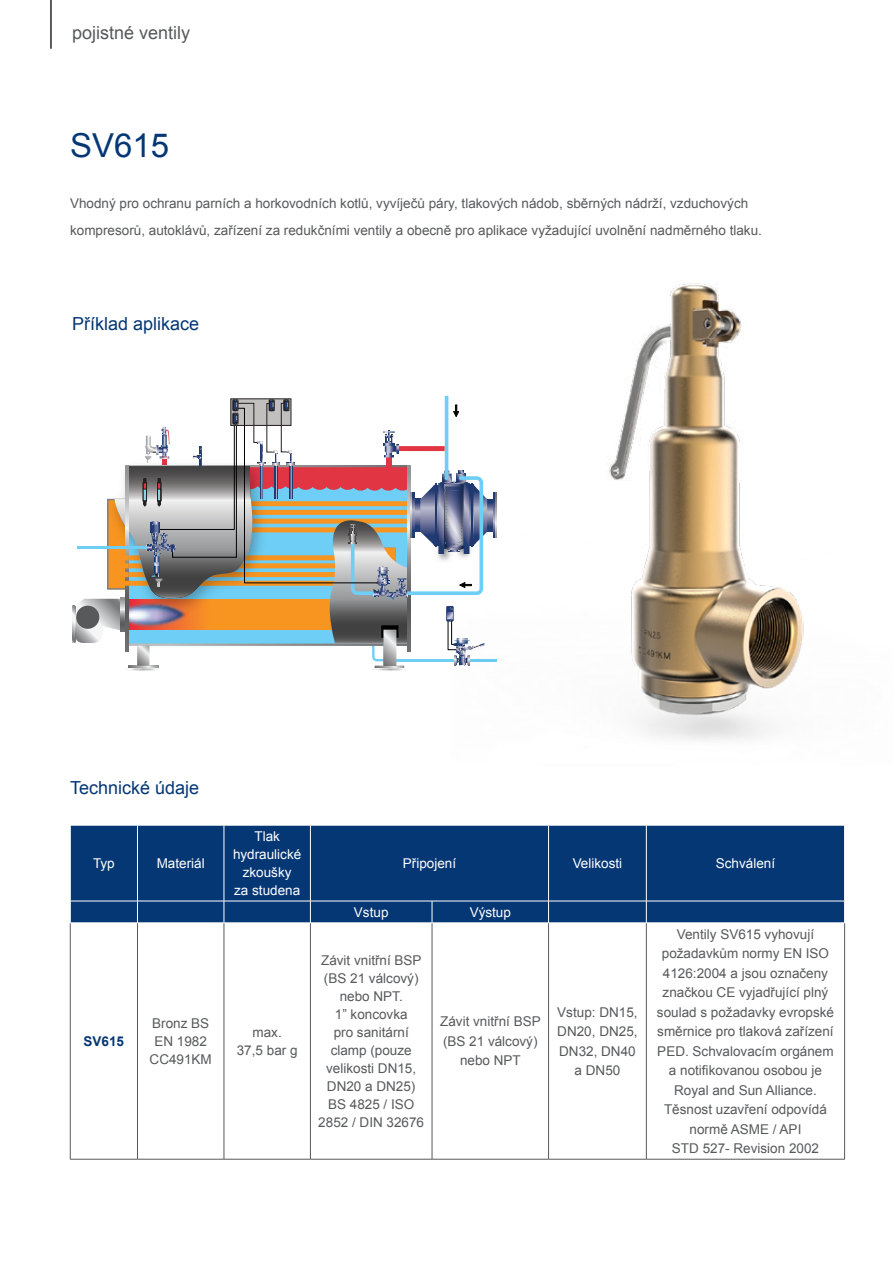
<style>
.page{position:relative;width:893px;height:1263px;background:#fff}
.page>*{position:absolute;margin:0;border:0;box-sizing:border-box;transform-origin:0 0}
.t1{font:33px "Arial";color:#053775}
.t2{font:18px "Arial";color:#053775}
.t3{font:18px "Arial";color:#58595b}
.t4{font:13.5px/19.5px "Arial";color:#58595b;text-align:center}
.t5{font:13.5px/18px "Arial";color:#fff;text-align:center}
.t6{font:700 13.5px "Arial";color:#053775}
</style>
<div class="page">
<hr style="left:50px;top:0;width:2px;height:49px;background:#58595b">
<svg style="left:72px;top:606px;width:3px;height:37px"></svg>
<img style="left:376px;top:668px;width:27px;height:3px">
<img style="left:129px;top:668px;width:27px;height:3px">
<svg style="left:75px;top:398px;width:359px;height:270px"></svg>
<hr style="left:77px;top:547px;width:70px;height:1px;background:#6ecef5">
<svg style="left:434px;top:395px;width:17px;height:267px"></svg>
<img style="left:451px;top:283px;width:353px;height:458px">
<div style="left:71px;top:826px;width:773px;height:96px;background:#053775"></div>
<hr style="left:70px;top:923px;width:1px;height:236px;background:#58595b">
<hr style="left:137px;top:923px;width:1px;height:236px;background:#58595b">
<hr style="left:224px;top:923px;width:1px;height:236px;background:#58595b">
<hr style="left:310px;top:923px;width:1px;height:236px;background:#58595b">
<hr style="left:432px;top:923px;width:1px;height:236px;background:#58595b">
<hr style="left:548px;top:923px;width:1px;height:236px;background:#58595b">
<hr style="left:646px;top:923px;width:1px;height:236px;background:#58595b">
<hr style="left:844px;top:923px;width:1px;height:236px;background:#58595b">
<hr style="left:70px;top:1159px;width:67px;height:1px;background:#58595b">
<hr style="left:137px;top:1159px;width:87px;height:1px;background:#58595b">
<hr style="left:224px;top:1159px;width:86px;height:1px;background:#58595b">
<hr style="left:310px;top:1159px;width:122px;height:1px;background:#58595b">
<hr style="left:432px;top:1159px;width:117px;height:1px;background:#58595b">
<hr style="left:549px;top:1159px;width:97px;height:1px;background:#58595b">
<hr style="left:646px;top:1159px;width:199px;height:1px;background:#58595b">
<hr style="left:137px;top:825px;width:1px;height:76px;background:#fff">
<hr style="left:224px;top:825px;width:1px;height:76px;background:#fff">
<hr style="left:310px;top:825px;width:1px;height:76px;background:#fff">
<hr style="left:548px;top:825px;width:1px;height:76px;background:#fff">
<hr style="left:646px;top:825px;width:1px;height:76px;background:#fff">
<hr style="left:70px;top:901px;width:67px;height:1px;background:#fff">
<svg style="left:70px;top:901px;width:1px;height:21px"></svg>
<hr style="left:137px;top:901px;width:87px;height:1px;background:#fff">
<svg style="left:137px;top:901px;width:1px;height:21px"></svg>
<hr style="left:224px;top:901px;width:86px;height:1px;background:#fff">
<svg style="left:224px;top:901px;width:1px;height:21px"></svg>
<hr style="left:310px;top:901px;width:122px;height:1px;background:#fff">
<svg style="left:310px;top:901px;width:1px;height:21px"></svg>
<hr style="left:432px;top:901px;width:117px;height:1px;background:#fff">
<svg style="left:432px;top:901px;width:1px;height:21px"></svg>
<hr style="left:549px;top:901px;width:97px;height:1px;background:#fff">
<svg style="left:548px;top:901px;width:1px;height:21px"></svg>
<hr style="left:646px;top:901px;width:199px;height:1px;background:#fff">
<svg style="left:646px;top:901px;width:1px;height:21px"></svg>
<svg style="left:844px;top:901px;width:1px;height:21px"></svg>
<h2 class="t3" style="left:72px;top:21px;width:120px">pojistné ventily</h2>
<h1 class="t1" style="left:70px;top:124px;width:101px">SV615</h1>
<p class="t4" style="left:70px;top:190px;width:693px;line-height:27px;text-align:left">Vhodný pro ochranu parních a horkovodních kotlů, vyvíječů páry, tlakových nádob, sběrných nádrží, vzduchových kompresorů, autoklávů, zařízení za redukčními ventily a obecně pro aplikace vyžadující uvolnění nadměrného tlaku.</p>
<h2 class="t2" style="left:72px;top:312px;width:129px">Příklad aplikace</h2>
<h2 class="t2" style="left:70px;top:775px;width:131px">Technické údaje</h2>
<p class="t5" style="left:93px;top:854px;width:23px">Typ</p>
<p class="t5" style="left:157px;top:854px;width:50px">Materiál</p>
<p class="t5" style="left:233px;top:827px;width:70px">Tlak hydraulické zkoušky<br>za studena</p>
<p class="t6" style="left:84px;top:1032px;width:42px">SV615</p>
<p class="t4" style="left:150px;top:1014px;width:64px;line-height:18px">Bronz BS<br>EN 1982<br>CC491KM</p>
<p class="t4" style="left:237px;top:1023px;width:62px;line-height:18px">max.<br>37,5 bar g</p>
<p class="t5" style="left:403px;top:854px;width:55px">Připojení</p>
<p class="t5" style="left:573px;top:854px;width:51px">Velikosti</p>
<p class="t5" style="left:716px;top:854px;width:61px">Schválení</p>
<p class="t5" style="left:354px;top:903px;width:36px">Vstup</p>
<p class="t5" style="left:470px;top:903px;width:43px">Výstup</p>
<p class="t4" style="left:318px;top:951px;width:107px;line-height:18px">Závit vnitřní BSP (BS 21 válcový) nebo NPT.<br>1” koncovka<br>pro sanitární clamp (pouze velikosti DN15,<br>DN20 a DN25)<br>BS 4825 / ISO<br>2852 / DIN 32676</p>
<p class="t4" style="left:440px;top:1012px;width:102px">Závit vnitřní BSP (BS 21 válcový) nebo NPT</p>
<p class="t4" style="left:557px;top:1002px;width:82px">Vstup: DN15,<br>DN20, DN25,<br>DN32, DN40 a DN50</p>
<p class="t4" style="left:657px;top:924px;width:179px">Ventily SV615 vyhovují požadavkům normy EN ISO<br>4126:2004 a jsou označeny značkou CE vyjadřující plný soulad s požadavky evropské směrnice pro tlaková zařízení<br>PED. Schvalovacím orgánem a notifikovanou osobou je<br>Royal and Sun Alliance.<br>Těsnost uzavření odpovídá normě ASME / API<br>STD 527- Revision 2002</p>
</div>
